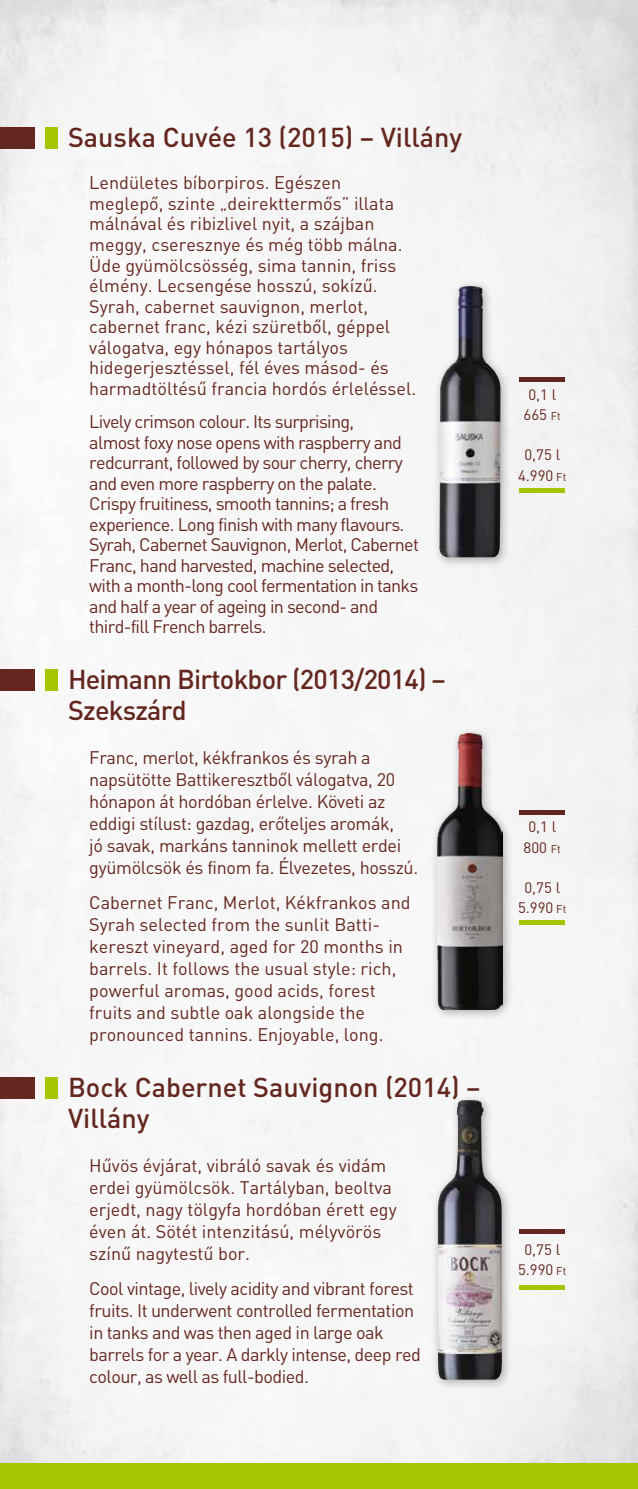
<style>
.page{position:relative;width:638px;height:1489px;background:#fff}
.page>*{position:absolute;margin:0;border:0;box-sizing:border-box;transform-origin:0 0}
.t1{font:500 27px/30.6px "DIN";color:#64271f}
.t2{font:500 27px/30.6px "DIN";letter-spacing:-.03em;color:#64271f}
.t3{font:18px/20.5px "DIN";color:#64271f}
.t4{font:18px/22px "DIN";letter-spacing:-.02em;color:#64271f}
.t5{font:18px/20.5px "DIN";letter-spacing:-.04em;color:#64271f}
.t6{font:15px/20.2px "DIN";color:#64271f;text-align:center}
.s1{font-size:11.25px}
</style>
<div class="page">
<div style="left:0;top:0;width:638px;height:1463px;background:#f6f6f6"></div>
<div style="left:0;top:1463px;width:638px;height:25px;background:#a4c500"></div>
<div style="left:0;top:127px;width:34px;height:22px;background:#64271f"></div>
<div style="left:45px;top:127px;width:12px;height:22px;background:#a4c500"></div>
<div style="left:0;top:668px;width:34px;height:22px;background:#64271f"></div>
<div style="left:45px;top:668px;width:12px;height:22px;background:#a4c500"></div>
<div style="left:0;top:1076px;width:34px;height:22px;background:#64271f"></div>
<div style="left:45px;top:1076px;width:12px;height:22px;background:#a4c500"></div>
<div style="left:520px;top:377px;width:45px;height:5px;background:#64271f"></div>
<div style="left:520px;top:487px;width:45px;height:5px;background:#a4c500"></div>
<hr style="left:520px;top:810px;width:45px;height:4px;background:#64271f">
<hr style="left:520px;top:920px;width:45px;height:4px;background:#a4c500">
<hr style="left:520px;top:1229px;width:45px;height:4px;background:#64271f">
<hr style="left:520px;top:1285px;width:45px;height:4px;background:#a4c500">
<div style="left:430px;top:727px;width:84px;height:293px;background:#000;opacity:.3"></div>
<img style="left:437px;top:733px;width:66px;height:276px">
<div style="left:432px;top:279px;width:79px;height:289px;background:#000;opacity:.3"></div>
<img style="left:439px;top:286px;width:61px;height:271px">
<div style="left:431px;top:1093px;width:82px;height:297px;background:#000;opacity:.3"></div>
<img style="left:438px;top:1099px;width:64px;height:280px">
<h1 class="t1" style="left:68px;top:120px;width:395px">Sauska Cuvée 13 (2015) – Villány</h1>
<p class="t3" style="left:89px;top:172px;width:328px">Lendületes bíborpiros. Egészen meglepő, szinte „deirekttermős” illata málnával és ribizlivel nyit, a szájban meggy, cseresznye és még több málna.<br>Üde gyümölcsösség, sima tannin, friss élmény. Lecsengése hosszú, sokízű.<br>Syrah, cabernet sauvignon, merlot, cabernet franc, kézi szüretből, géppel válogatva, egy hónapos tartályos hidegerjesztéssel, fél éves másod- és harmadtöltésű francia hordós érleléssel.</p>
<p class="t5" style="left:89px;top:410px;width:331px">Lively crimson colour. Its surprising,<br>almost foxy nose opens with raspberry and redcurrant, followed by sour cherry, cherry and even more raspberry on the palate.<br>Crispy fruitiness, smooth tannins; a fresh experience. Long finish with many flavours.<br>Syrah, Cabernet Sauvignon, Merlot, Cabernet Franc, hand harvested, machine selected, with a month-long cool fermentation in tanks and half a year of ageing in second- and third-fill French barrels.</p>
<h1 class="t2" style="left:68px;top:663px;width:379px">Heimann Birtokbor (2013/2014) –<br>Szekszárd</h1>
<p class="t4" style="left:89px;top:745px;width:330px">Franc, merlot, kékfrankos és syrah a napsütötte Battikeresztből válogatva, 20 hónapon át hordóban érlelve. Követi az eddigi stílust: gazdag, erőteljes aromák,<br>jó savak, markáns tanninok mellett erdei gyümölcsök és finom fa. Élvezetes, hosszú.</p>
<p class="t3" style="left:89px;top:890px;width:323px;line-height:22px">Cabernet Franc, Merlot, Kékfrankos and Syrah selected from the sunlit Batti&shy;kereszt vineyard, aged for 20 months in barrels. It follows the usual style: rich, powerful aromas, good acids, forest fruits and subtle oak alongside the pronounced tannins. Enjoyable, long.</p>
<h1 class="t1" style="left:68px;top:1070px;width:414px">Bock Cabernet Sauvignon (2014) –<br>Villány</h1>
<p class="t3" style="left:89px;top:1153px;width:309px;line-height:22px">Hűvös évjárat, vibráló savak és vidám erdei gyümölcsök. Tartályban, beoltva erjedt, nagy tölgyfa hordóban érett egy éven át. Sötét intenzitású, mélyvörös színű nagytestű bor.</p>
<p class="t4" style="left:89px;top:1276px;width:333px">Cool vintage, lively acidity and vibrant forest fruits. It underwent controlled fermentation in tanks and was then aged in large oak barrels for a year. A darkly intense, deep red colour, as well as full-bodied.</p>
<p class="t6" style="left:523px;top:383px;width:39px">0,1 l<br>665 <span class="s1">Ft</span></p>
<p class="t6" style="left:518px;top:444px;width:50px">0,75 l<br>4.990 <span class="s1">Ft</span></p>
<p class="t6" style="left:523px;top:816px;width:39px">0,1 l<br>800 <span class="s1">Ft</span></p>
<p class="t6" style="left:518px;top:876px;width:50px">0,75 l<br>5.990 <span class="s1">Ft</span></p>
<p class="t6" style="left:518px;top:1238px;width:50px">0,75 l<br>5.990 <span class="s1">Ft</span></p>
</div>
